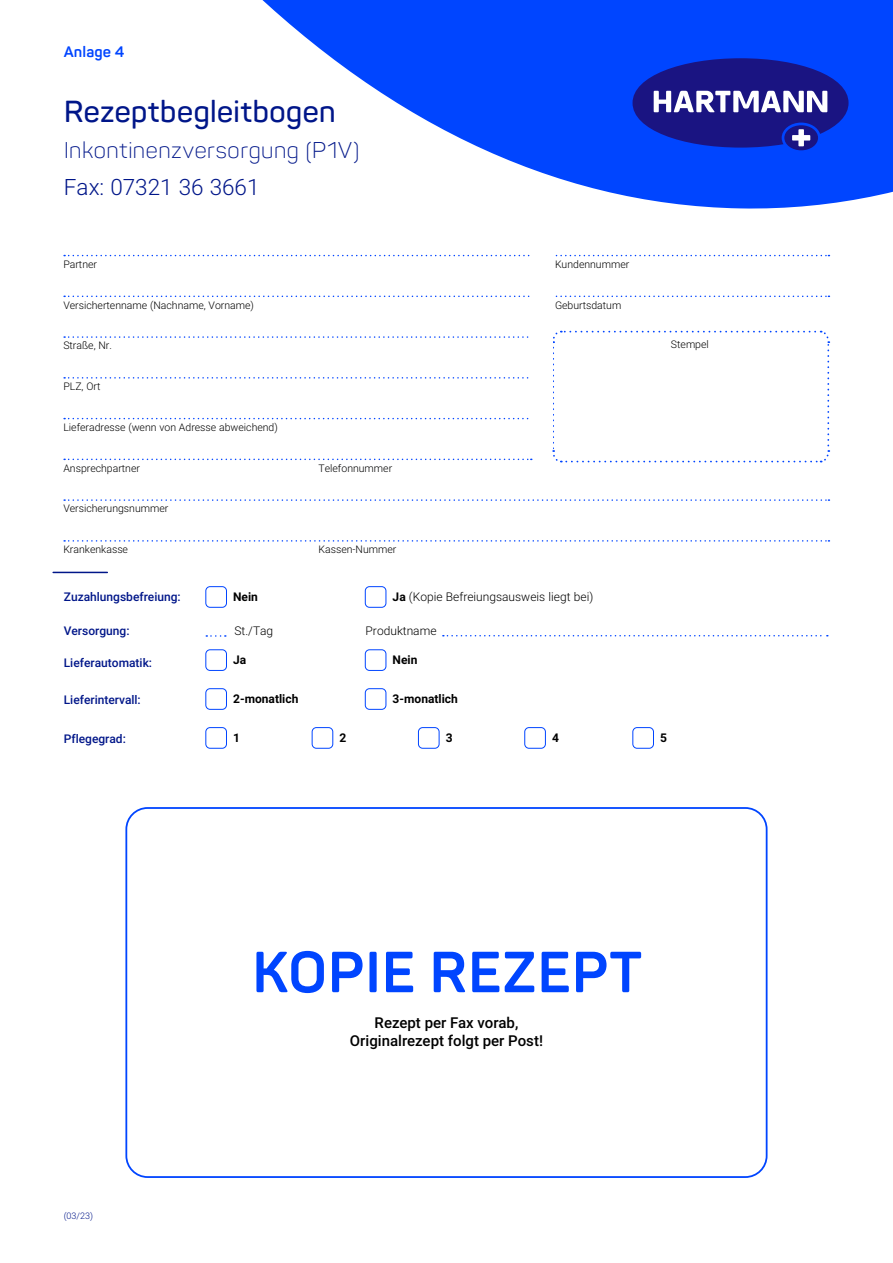
<style>
.page{position:relative;width:893px;height:1263px;background:#fff}
.page>*{position:absolute;margin:0;border:0;box-sizing:border-box;transform-origin:0 0}
.Tabelle_Verbrauch_bo{font:700 57px "Panton";letter-spacing:.01em;color:#0045ff}
.Absatzformat_1{font:600 30px "Panton";letter-spacing:-.005em;color:#001689}
.Absatzformat_1-2{font:300 22.5px "Panton";letter-spacing:-.005em;color:#001689}
.t1{font:300 22.5px "Roboto";color:#001689}
.Tabelle_Verbrauch_bo-2{font:500 15px "Roboto";color:#000}
.Headline_small{font:700 15px "Panton";letter-spacing:.005em;color:#0045ff}
.t2{font:500 12px "Roboto";color:#001689}
.t3{font:300 12px "Roboto";color:#000}
.t4{font:700 12px "Roboto";color:#000}
.t5{font:300 10.5px "Roboto";color:#000}
.t6{font:300 9px "Roboto";color:#001689}
.s1{font-weight:700}
</style>
<div class="page">
<div style="left:365px;top:649px;width:21px;height:22px;border:1px solid #0045ff;border-radius:4px"></div>
<div style="left:206px;top:649px;width:21px;height:22px;border:1px solid #0045ff;border-radius:4px"></div>
<div style="left:365px;top:688px;width:21px;height:22px;border:1px solid #0045ff;border-radius:4px"></div>
<div style="left:206px;top:688px;width:21px;height:22px;border:1px solid #0045ff;border-radius:4px"></div>
<svg style="left:262px;top:0;width:631px;height:209px;fill:#0045ff"></svg>
<div style="left:784px;top:125px;width:34px;height:25px;background:#1a1482;border-radius:50%"></div>
<svg style="left:632px;top:58px;width:216px;height:90px;background:#2e38a9"></svg>
<div style="left:206px;top:727px;width:21px;height:21px;border:1px solid #0045ff;border-radius:4px"></div>
<div style="left:312px;top:727px;width:21px;height:21px;border:1px solid #0045ff;border-radius:4px"></div>
<div style="left:418px;top:727px;width:21px;height:21px;border:1px solid #0045ff;border-radius:4px"></div>
<div style="left:524px;top:727px;width:22px;height:21px;border:1px solid #0045ff;border-radius:4px"></div>
<div style="left:632px;top:727px;width:22px;height:21px;border:1px solid #0045ff;border-radius:4px"></div>
<div style="left:365px;top:586px;width:21px;height:22px;border:1px solid #0045ff;border-radius:4px"></div>
<div style="left:206px;top:586px;width:21px;height:22px;border:1px solid #0045ff;border-radius:4px"></div>
<svg style="left:206px;top:635px;width:20px;height:2px"></svg>
<svg style="left:443px;top:635px;width:385px;height:1px"></svg>
<svg style="left:64px;top:255px;width:765px;height:1px"></svg>
<svg style="left:64px;top:296px;width:765px;height:1px"></svg>
<svg style="left:64px;top:336px;width:465px;height:2px"></svg>
<svg style="left:64px;top:377px;width:465px;height:2px"></svg>
<svg style="left:64px;top:418px;width:465px;height:1px"></svg>
<svg style="left:64px;top:459px;width:468px;height:1px"></svg>
<svg style="left:64px;top:499px;width:765px;height:2px"></svg>
<svg style="left:64px;top:540px;width:765px;height:2px"></svg>
<svg style="left:552px;top:330px;width:278px;height:133px"></svg>
<div style="left:531px;top:235px;width:21px;height:214px;background:#fff"></div>
<hr style="left:53px;top:572px;width:54px;height:1px;background:#001689">
<div style="left:125px;top:807px;width:642px;height:371px;border:2px solid #0045ff;border-radius:21px"></div>
<p class="Headline_small" style="left:64px;top:42px;width:62px">Anlage 4</p>
<p class="Absatzformat_1" style="left:64px;top:92px;width:274px">Rezeptbegleitbogen</p>
<p class="Absatzformat_1-2" style="left:64px;top:136px;width:297px">Inkontinenzversorgung (P1V)</p>
<p class="t1" style="left:64px;top:172px;width:197px">Fax: 07321 36 3661</p>
<p class="t5" style="left:63px;top:257px;width:35px">Partner</p>
<p class="t5" style="left:555px;top:257px;width:76px">Kundennummer</p>
<p class="t5" style="left:63px;top:297px;width:192px">Versichertenname (Nachname, Vorname)</p>
<p class="t5" style="left:555px;top:297px;width:68px">Geburtsdatum</p>
<p class="t5" style="left:63px;top:338px;width:50px">Straße, Nr.</p>
<p class="t5" style="left:63px;top:379px;width:39px">PLZ, Ort</p>
<p class="t5" style="left:63px;top:420px;width:216px">Lieferadresse (wenn von Adresse abweichend)</p>
<p class="t5" style="left:63px;top:460px;width:78px">Ansprechpartner</p>
<p class="t5" style="left:318px;top:460px;width:75px">Telefonnummer</p>
<p class="t5" style="left:63px;top:501px;width:106px">Versicherungsnummer</p>
<p class="t5" style="left:63px;top:542px;width:66px">Krankenkasse</p>
<p class="t5" style="left:318px;top:542px;width:79px">Kassen-Nummer</p>
<p class="t5" style="left:671px;top:337px;width:39px">Stempel</p>
<p class="t4" style="left:233px;top:588px;width:26px">Nein</p>
<p class="t3" style="left:393px;top:588px;width:202px"><span class="s1">Ja</span> (Kopie Befreiungsausweis liegt bei)</p>
<p class="t3" style="left:234px;top:622px;width:40px">St./Tag</p>
<p class="t3" style="left:366px;top:622px;width:72px">Produktname</p>
<p class="t2" style="left:64px;top:589px;width:118px">Zuzahlungsbefreiung:</p>
<p class="t2" style="left:64px;top:622px;width:67px">Versorgung:</p>
<p class="t2" style="left:64px;top:655px;width:90px">Lieferautomatik:</p>
<p class="t2" style="left:64px;top:691px;width:79px">Lieferintervall:</p>
<p class="t2" style="left:64px;top:730px;width:64px">Pflegegrad:</p>
<p class="t4" style="left:233px;top:729px;width:8px">1</p>
<p class="t4" style="left:339px;top:729px;width:8px">2</p>
<p class="t4" style="left:446px;top:729px;width:8px">3</p>
<p class="t4" style="left:552px;top:729px;width:8px">4</p>
<p class="t4" style="left:660px;top:729px;width:8px">5</p>
<p class="t4" style="left:233px;top:651px;width:15px">Ja</p>
<p class="t4" style="left:393px;top:651px;width:26px">Nein</p>
<p class="t4" style="left:233px;top:690px;width:67px">2-monatlich</p>
<p class="t4" style="left:393px;top:690px;width:67px">3-monatlich</p>
<p class="t6" style="left:64px;top:1209px;width:31px">(03/23)</p>
<p class="Tabelle_Verbrauch_bo" style="left:252px;top:936px;width:392px">KOPIE REZEPT</p>
<p class="Tabelle_Verbrauch_bo-2" style="left:375px;top:1012px;width:145px">Rezept per Fax vorab,</p>
<p class="Tabelle_Verbrauch_bo-2" style="left:350px;top:1030px;width:195px">Originalrezept folgt per Post!</p>
</div>
